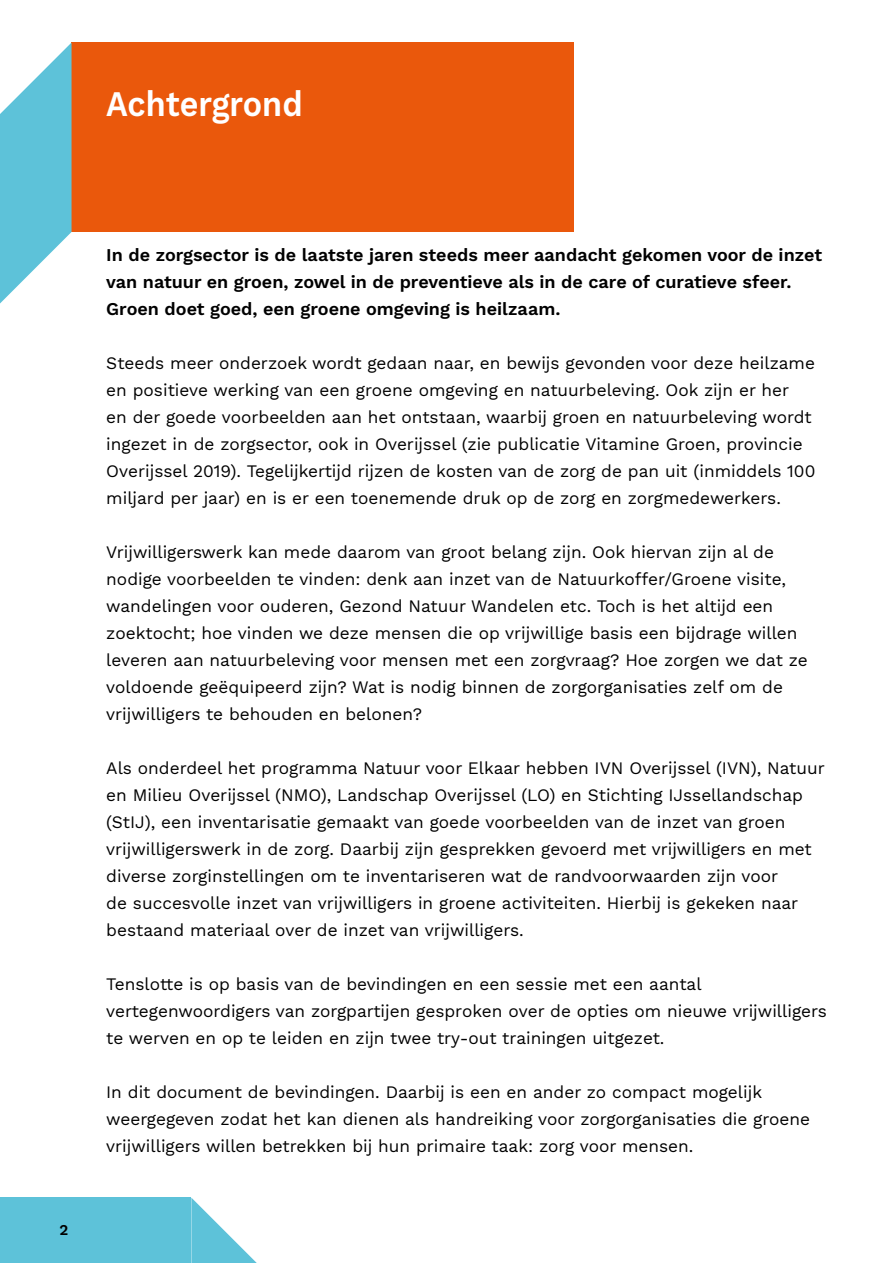
<style>
.page{position:relative;width:893px;height:1263px;background:#fff}
.page>*{position:absolute;margin:0;border:0;box-sizing:border-box;transform-origin:0 0}
.t1{font:600 36px "Work Sans";color:#fff;scale:.9 1}
.t2{font:600 18px/27px "Work Sans";color:#000}
.t3{font:17.25px/27px "Work Sans";color:#000}
.t4{font:600 15px "Work Sans";color:#000}
</style>
<div class="page">
<div style="left:0;top:1197px;width:191px;height:66px;background:#5dc2d9"></div>
<svg style="left:191px;top:1197px;width:66px;height:66px"></svg>
<div style="left:72px;top:43px;width:502px;height:189px;background:#ea580c"></div>
<svg style="left:0;top:43px;width:72px;height:261px"></svg>
<h1 class="t1" style="left:106px;top:77px;width:220px">Achtergrond</h1>
<p class="t4" style="left:59px;top:1218px;width:10px">2</p>
<p class="t2" style="left:106px;top:241px;width:717px">In de zorgsector is de laatste jaren steeds meer aandacht gekomen voor de inzet van natuur en groen, zowel in de preventieve als in de care of curatieve sfeer.<br>Groen doet goed, een groene omgeving is heilzaam.</p>
<p class="t3" style="left:106px;top:349px;width:711px">Steeds meer onderzoek wordt gedaan naar, en bewijs gevonden voor deze heilzame en positieve werking van een groene omgeving en natuurbeleving. Ook zijn er her<br>en der goede voorbeelden aan het ontstaan, waarbij groen en natuurbeleving wordt ingezet in de zorgsector, ook in Overijssel (zie publicatie Vitamine Groen, provincie Overijssel 2019). Tegelijkertijd rijzen de kosten van de zorg de pan uit (inmiddels 100 miljard per jaar) en is er een toenemende druk op de zorg en zorgmedewerkers.</p>
<p class="t3" style="left:106px;top:538px;width:703px">Vrijwilligerswerk kan mede daarom van groot belang zijn. Ook hiervan zijn al de nodige voorbeelden te vinden: denk aan inzet van de Natuurkoffer/Groene visite, wandelingen voor ouderen, Gezond Natuur Wandelen etc. Toch is het altijd een zoektocht; hoe vinden we deze mensen die op vrijwillige basis een bijdrage willen leveren aan natuurbeleving voor mensen met een zorgvraag? Hoe zorgen we dat ze voldoende geëquipeerd zijn? Wat is nodig binnen de zorgorganisaties zelf om de vrijwilligers te behouden en belonen?</p>
<p class="t3" style="left:106px;top:754px;width:720px">Als onderdeel het programma Natuur voor Elkaar hebben IVN Overijssel (IVN), Natuur en Milieu Overijssel (NMO), Landschap Overijssel (LO) en Stichting IJssellandschap (StIJ), een inventarisatie gemaakt van goede voorbeelden van de inzet van groen vrijwilligerswerk in de zorg. Daarbij zijn gesprekken gevoerd met vrijwilligers en met diverse zorginstellingen om te inventariseren wat de randvoorwaarden zijn voor<br>de succesvolle inzet van vrijwilligers in groene activiteiten. Hierbij is gekeken naar bestaand materiaal over de inzet van vrijwilligers.</p>
<p class="t3" style="left:106px;top:970px;width:722px">Tenslotte is op basis van de bevindingen en een sessie met een aantal vertegenwoordigers van zorgpartijen gesproken over de opties om nieuwe vrijwilligers te werven en op te leiden en zijn twee try-out trainingen uitgezet.</p>
<p class="t3" style="left:106px;top:1078px;width:705px">In dit document de bevindingen. Daarbij is een en ander zo compact mogelijk weergegeven zodat het kan dienen als handreiking voor zorgorganisaties die groene vrijwilligers willen betrekken bij hun primaire taak: zorg voor mensen.</p>
</div>
